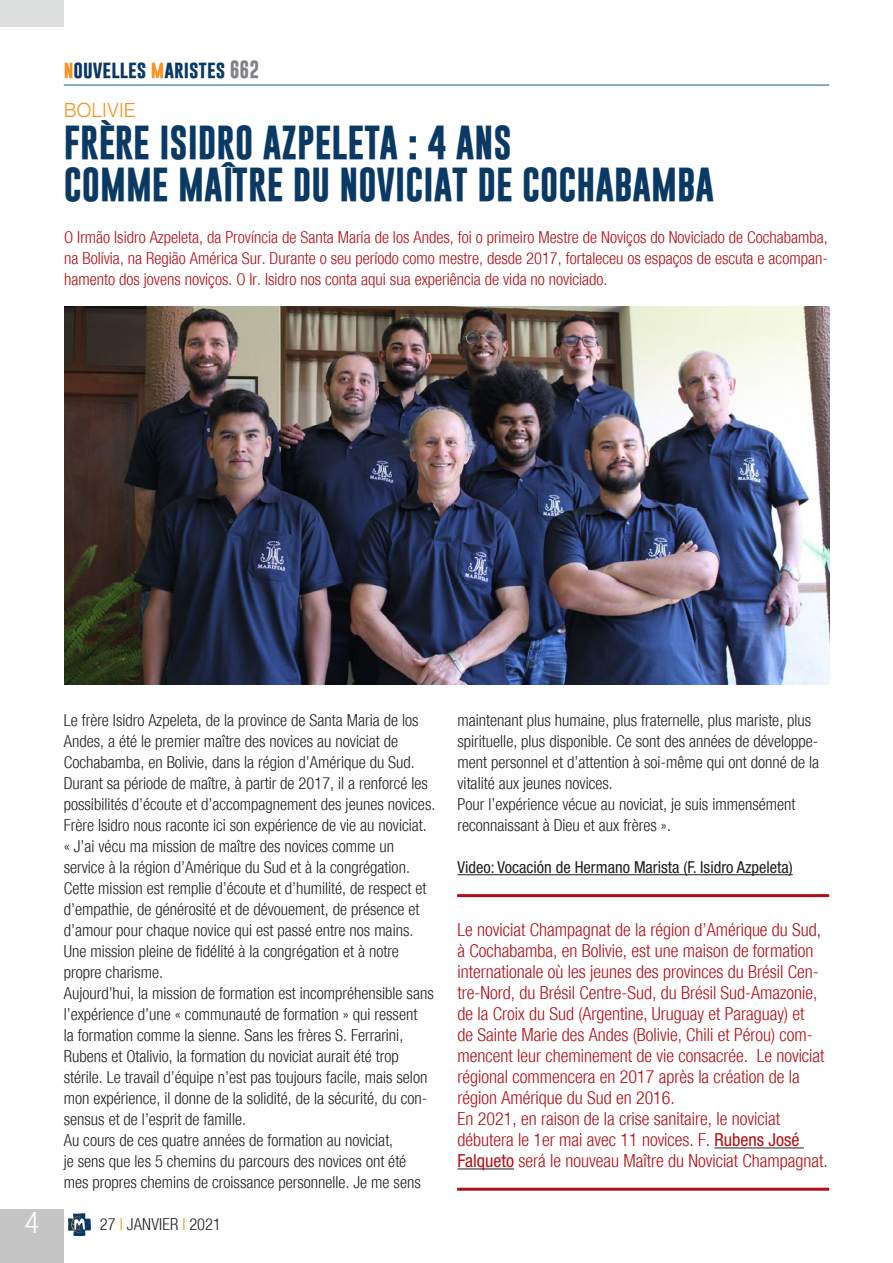
<style>
.page{position:relative;width:893px;height:1263px;background:#fff}
.page>*{position:absolute;margin:0;border:0;box-sizing:border-box;transform-origin:0 0}
.Titolo{font:700 34.5px "Gobold";color:#0a3963}
.t1{font:300 condensed 30px "Helvetica Neue";color:#fff}
.sommario{font:300 19.5px "Helvetica";letter-spacing:-.015em;color:#f7931d}
.Testo_sinEspacio{font:300 condensed 18px/21px "Helvetica Neue";color:#b30e15}
.t2{font:700 18px "Gobold";color:#0a3963}
.Testo_sinEspacio-2{font:300 condensed 16.5px/21px "Helvetica Neue";color:#231f20}
.Testo_sinEspacio-3{font:300 condensed 16.5px/21px "Helvetica Neue";color:#b30e15;text-align:justify}
.Testo_sinEspacio-4{font:condensed 16.5px "Helvetica Neue";color:#231f20}
.s1{color:#f7931d}
.s2{color:#808285}
.s3{font-weight:400}
</style>
<div class="page">
<div style="left:0;top:1209px;width:64px;height:54px;background:#c4c5c4"></div>
<hr style="left:64px;top:85px;width:765px;height:1px;background:#175d9e">
<svg style="left:68px;top:1213px;width:23px;height:23px"></svg>
<div style="left:0;top:0;width:64px;height:27px;background:#dddede"></div>
<hr style="left:457px;top:874px;width:336px;height:1px;background:#231f20">
<img style="left:64px;top:306px;width:766px;height:378px">
<hr style="left:715px;top:1148px;width:89px;height:1px;background:#231f20">
<hr style="left:457px;top:1169px;width:57px;height:1px;background:#231f20">
<hr style="left:457px;top:894px;width:372px;height:3px;background:#b30e15">
<hr style="left:457px;top:1188px;width:372px;height:3px;background:#b30e15">
<p class="t2" style="left:64px;top:57px;width:197px"><span class="s1">n</span>ouvelles <span class="s1">m</span>aristes <span class="s2">662</span></p>
<p class="sommario" style="left:64px;top:93px;width:73px">BOLIVIE</p>
<p class="Titolo" style="left:64px;top:120px;width:449px">FRÈRE ISIDRO AZPELETA : 4 ANS</p>
<p class="Titolo" style="left:64px;top:162px;width:652px">COMME MAÎTRE DU NOVICIAT DE COCHABAMBA</p>
<p class="Testo_sinEspacio-3" style="left:64px;top:227px;width:765px">O Irmão Isidro Azpeleta, da Província de Santa María de los Andes, foi o primeiro Mestre de Noviços do Noviciado de Cochabamba, na Bolívia, na Região América Sur. Durante o seu período como mestre, desde 2017, fortaleceu os espaços de escuta e acompan&shy;hamento dos jovens noviços. O Ir. Isidro nos conta aqui sua experiência de vida no noviciado.</p>
<h2 class="t1" style="left:25px;top:1205px;width:16px">4</h2>
<p class="Testo_sinEspacio-2" style="left:64px;top:710px;width:373px">Le frère Isidro Azpeleta, de la province de Santa Maria de los Andes, a été le premier maître des novices au noviciat de Cochabamba, en Bolivie, dans la région d’Amérique du Sud.<br>Durant sa période de maître, à partir de 2017, il a renforcé les possibilités d’écoute et d’accompagnement des jeunes novices.<br>Frère Isidro nous raconte ici son expérience de vie au noviciat.</p>
<p class="Testo_sinEspacio-2" style="left:64px;top:836px;width:364px">« J’ai vécu ma mission de maître des novices comme un service à la région d’Amérique du Sud et à la congrégation.<br>Cette mission est remplie d’écoute et d’humilité, de respect et d’empathie, de générosité et de dévouement, de présence et d’amour pour chaque novice qui est passé entre nos mains.<br>Une mission pleine de fidélité à la congrégation et à notre propre charisme.</p>
<p class="Testo_sinEspacio-2" style="left:64px;top:983px;width:372px">Aujourd’hui, la mission de formation est incompréhensible sans l’expérience d’une « communauté de formation » qui ressent<br>la formation comme la sienne. Sans les frères S. Ferrarini, Rubens et Otalivio, la formation du noviciat aurait été trop stérile. Le travail d’équipe n’est pas toujours facile, mais selon mon expérience, il donne de la solidité, de la sécurité, du con&shy;sensus et de l’esprit de famille.</p>
<p class="Testo_sinEspacio-2" style="left:64px;top:1130px;width:358px">Au cours de ces quatre années de formation au noviciat,<br>je sens que les 5 chemins du parcours des novices ont été mes propres chemins de croissance personnelle. Je me sens</p>
<p class="Testo_sinEspacio-2" style="left:100px;top:1214px;width:123px">27 <span class="s1">I</span> JANVIER <span class="s1">I</span> 2021</p>
<p class="Testo_sinEspacio-2" style="left:457px;top:710px;width:363px">maintenant plus humaine, plus fraternelle, plus mariste, plus spirituelle, plus disponible. Ce sont des années de développe&shy;ment personnel et d’attention à soi-même qui ont donné de la vitalité aux jeunes novices.</p>
<p class="Testo_sinEspacio-2" style="left:457px;top:794px;width:339px">Pour l’expérience vécue au noviciat, je suis immensément reconnaissant à Dieu et aux frères ».</p>
<p class="Testo_sinEspacio-4" style="left:457px;top:858px;width:337px">Video: Vocación de Hermano Marista (F. Isidro Azpeleta)</p>
<p class="Testo_sinEspacio" style="left:457px;top:919px;width:369px">Le noviciat Champagnat de la région d’Amérique du Sud, à Cochabamba, en Bolivie, est une maison de formation internationale où les jeunes des provinces du Brésil Cen&shy;tre-Nord, du Brésil Centre-Sud, du Brésil Sud-Amazonie, de la Croix du Sud (Argentine, Uruguay et Paraguay) et de Sainte Marie des Andes (Bolivie, Chili et Pérou) com&shy;mencent leur cheminement de vie consacrée. Le noviciat régional commencera en 2017 après la création de la région Amérique du Sud en 2016.</p>
<p class="Testo_sinEspacio" style="left:457px;top:1108px;width:372px">En 2021, en raison de la crise sanitaire, le noviciat débutera le 1er mai avec 11 novices. F. <span class="s3">Rubens José<br>Falqueto</span> será le nouveau Maître du Noviciat Champagnat.</p>
</div>
